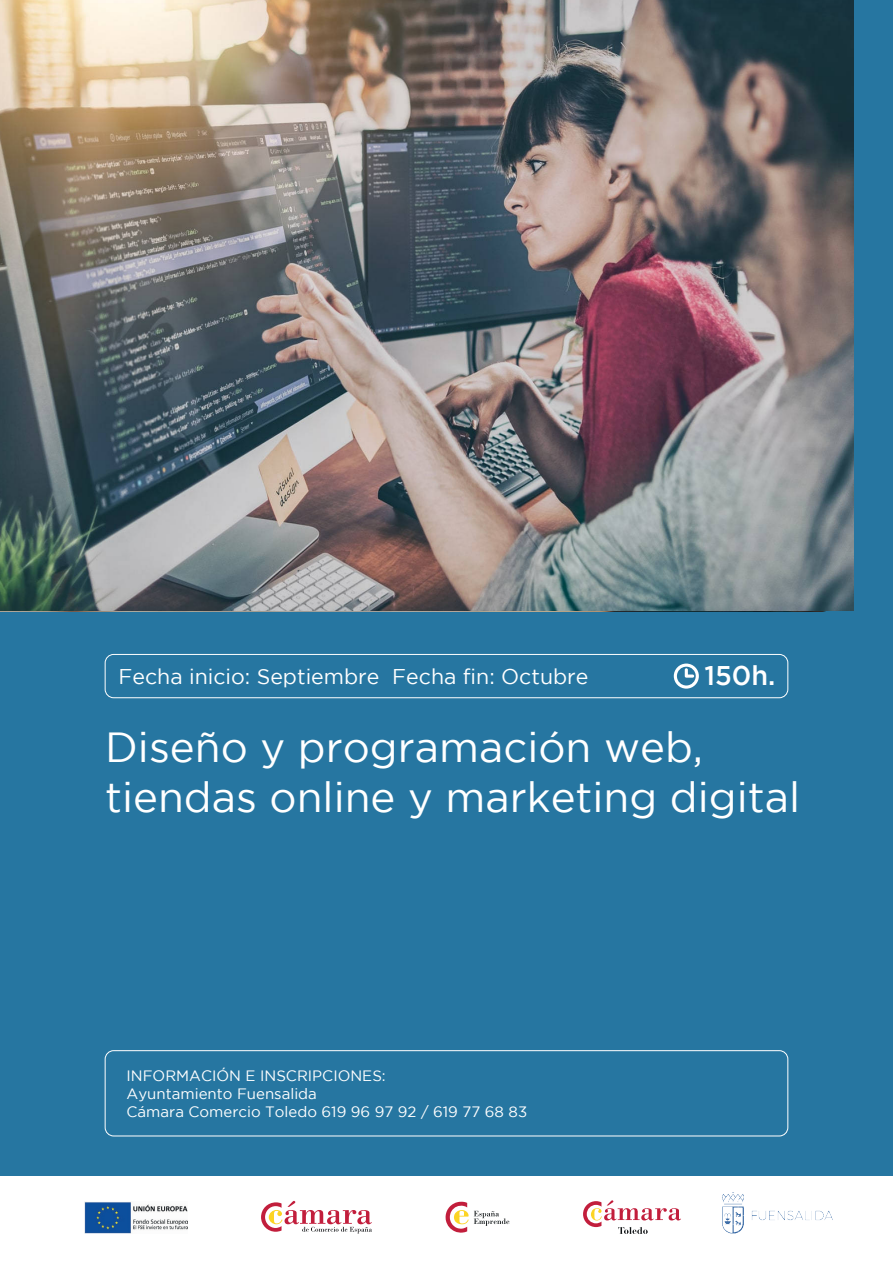
<style>
.page{position:relative;width:893px;height:1263px;background:#fff}
.page>*{position:absolute;margin:0;border:0;box-sizing:border-box;transform-origin:0 0}
.t1{font:42px/50.4px "Gotham";color:#fff}
.t2{font:500 27px "Gotham";color:#fff}
.t3{font:21.3px "Gotham";color:#fff}
.t4{font:15px/18px "Gotham";color:#fff}
</style>
<div class="page">
<div style="left:0;top:0;width:893px;height:1175px;background:#2676a1"></div>
<img style="left:0;top:0;width:853px;height:611px">
<div style="left:105px;top:654px;width:683px;height:44px;border:1px solid #fff;border-radius:9px"></div>
<svg style="left:674px;top:663px;width:25px;height:26px"></svg>
<div style="left:105px;top:1050px;width:683px;height:86px;border:1px solid #fff;border-radius:9px"></div>
<img style="left:85px;top:1201px;width:102px;height:32px">
<svg style="left:583px;top:1200px;width:98px;height:34px"></svg>
<svg style="left:445px;top:1201px;width:64px;height:32px"></svg>
<svg style="left:261px;top:1201px;width:111px;height:32px"></svg>
<img style="left:722px;top:1194px;width:111px;height:40px">
<h3 class="t3" style="left:119px;top:668px;width:471px">Fecha inicio: Septiembre Fecha fin: Octubre</h3>
<h2 class="t2" style="left:704px;top:660px;width:73px">150h.</h2>
<h1 class="t1" style="left:105px;top:721px;width:696px">Diseño y programación web, tiendas online y marketing digital</h1>
<p class="t4" style="left:127px;top:1068px;width:402px">INFORMACIÓN E INSCRIPCIONES:<br>Ayuntamiento Fuensalida<br>Cámara Comercio Toledo 619 96 97 92 / 619 77 68 83</p>
</div>
